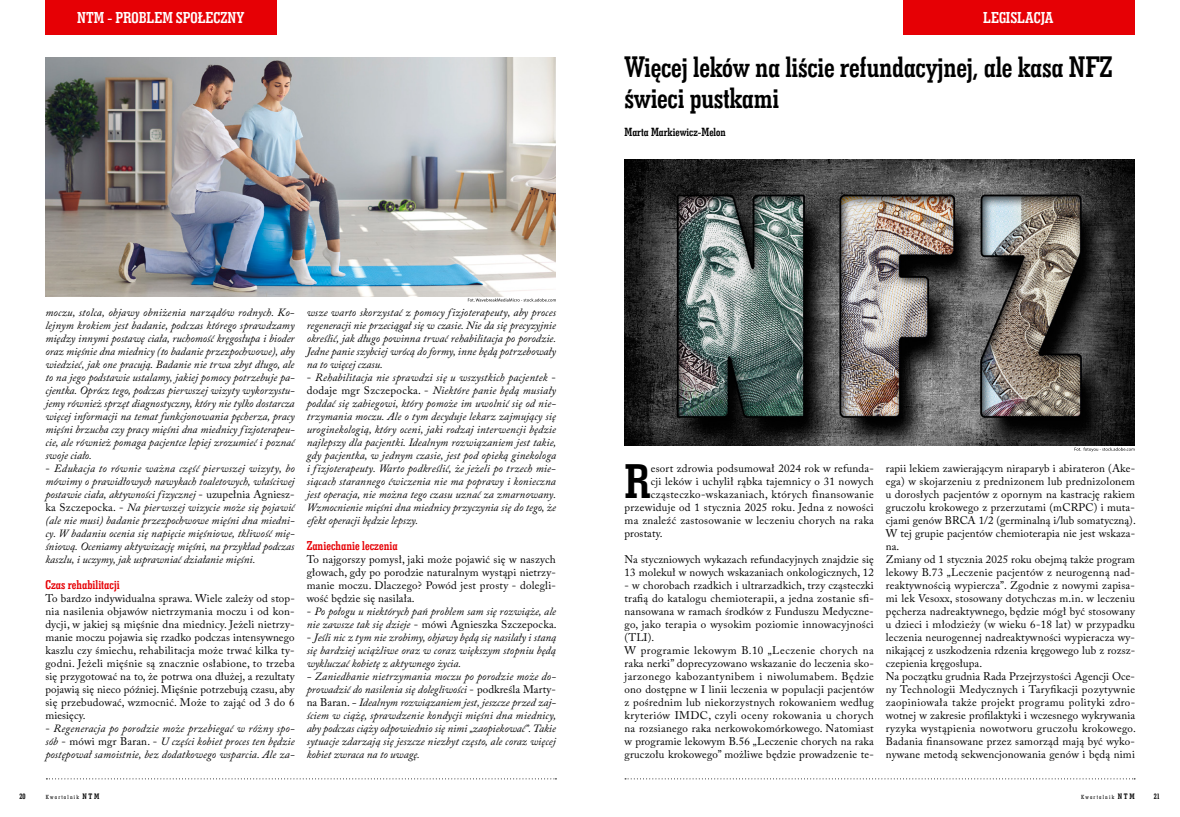
<style>
.page{position:relative;width:1180px;height:817px;background:#fff}
.page>*{position:absolute;margin:0;border:0;box-sizing:border-box;transform-origin:0 0}
.t1{font:49.2px "Geo Slab 703 Bd Cn EU Normal";color:#000}
.t2{font:30px/31px "Geo Slab 703 Bd Cn EU Normal";letter-spacing:-.01em;color:#000}
.t3{font:16px "Geo Slab 703 Bd Cn EU Normal";color:#fff}
.t4{font:13px "Geo Slab 703 Bd Cn EU Normal";color:#e60005}
.t5{font:12px "Geo Slab 703 Bd Cn EU Normal";color:#000}
.t6{font:italic 11px/13px "Adobe Caslon Pro";color:#000;text-align:justify}
.t7{font:11px/13px "Adobe Caslon Pro";letter-spacing:.02em;color:#000}
.t8{font:8px "Geo Slab 703 Bd Cn EU Normal";color:#000}
.t9{font:6px "Geo Slab 703 Md Cn EU Normal";letter-spacing:.2em;color:#000}
.s1{font-style:normal}
.s2{font-family:"Geo Slab 703 Bd Cn EU Normal";font-size:8px}
</style>
<div class="page">
<svg style="left:46px;top:778px;width:510px;height:1px"></svg>
<div style="left:45px;top:0;width:232px;height:34px;background:#e60005"></div>
<svg style="left:625px;top:778px;width:509px;height:1px"></svg>
<div style="left:903px;top:0;width:231px;height:34px;background:#e60005"></div>
<img style="left:45px;top:57px;width:511px;height:239px">
<img style="left:624px;top:160px;width:510px;height:285px">
<svg style="left:468px;top:298px;width:88px;height:3px"></svg>
<svg style="left:1074px;top:447px;width:60px;height:4px"></svg>
<h3 class="t3" style="left:77px;top:7px;width:169px">NTM - PROBLEM SPOŁECZNY</h3>
<h3 class="t3" style="left:983px;top:7px;width:71px">LEGISLACJA</h3>
<h2 class="t2" style="left:624px;top:51px;width:489px">Więcej leków na liście refundacyjnej, ale kasa NFZ świeci pustkami</h2>
<p class="t5" style="left:624px;top:124px;width:103px">Marta Markiewicz-Melon</p>
<p class="t6" style="left:45px;top:305px;width:251px">moczu, stolca, objawy obniżenia narządów rodnych. Ko&shy;lejnym krokiem jest badanie, podczas którego sprawdzamy między innymi postawę ciała, ruchomość kręgosłupa i bioder oraz mięśnie dna miednicy (to badanie przezpochwowe), aby wiedzieć, jak one pracują. Badanie nie trwa zbyt długo, ale to na jego podstawie ustalamy, jakiej pomocy potrzebuje pa&shy;cjentka. Oprócz tego, podczas pierwszej wizyty wykorzystu&shy;jemy również sprzęt diagnostyczny, który nie tylko dostarcza więcej informacji na temat funkcjonowania pęcherza, pracy mięśni brzucha czy pracy mięśni dna miednicy fizjoterapeu&shy;cie, ale również pomaga pacjentce lepiej zrozumieć i poznać swoje ciało.</p>
<p class="t6" style="left:45px;top:461px;width:251px"><span class="s1">-</span> Edukacja to równie ważna część pierwszej wizyty, bo mówimy o prawidłowych nawykach toaletowych, właściwej postawie ciała, aktywności fizycznej <span class="s1">- uzupełnia Agniesz&shy;ka Szczepocka. -</span> Na pierwszej wizycie może się pojawić (ale nie musi) badanie przezpochwowe mięśni dna miedni&shy;cy. W badaniu ocenia się napięcie mięśniowe, tkliwość mię&shy;śniową. Oceniamy aktywizację mięśni, na przykład podczas kaszlu, i uczymy, jak usprawniać działanie mięśni.</p>
<p class="t4" style="left:45px;top:576px;width:76px">Czas rehabilitacji</p>
<p class="t7" style="left:45px;top:591px;width:251px;text-align:justify">To bardzo indywidualna sprawa. Wiele zależy od stop&shy;nia nasilenia objawów nietrzymania moczu i od kon&shy;dycji, w jakiej są mięśnie dna miednicy. Jeżeli nietrzy&shy;manie moczu pojawia się rzadko podczas intensywnego kaszlu czy śmiechu, rehabilitacja może trwać kilka ty&shy;godni. Jeżeli mięśnie są znacznie osłabione, to trzeba się przygotować na to, że potrwa ona dłużej, a rezultaty pojawią się nieco później. Mięśnie potrzebują czasu, aby się przebudować, wzmocnić. Może to zająć od 3 do 6 miesięcy.</p>
<p class="t6" style="left:45px;top:721px;width:251px"><span class="s1">-</span> Regeneracja po porodzie może przebiegać w różny spo&shy;sób <span class="s1">- mówi mgr Baran. -</span> U części kobiet proces ten będzie postępował samoistnie, bez dodatkowego wsparcia. Ale za-</p>
<p class="t6" style="left:306px;top:305px;width:251px">wsze warto skorzystać z pomocy fizjoterapeuty, aby proces regeneracji nie przeciągał się w czasie. Nie da się precyzyjnie określić, jak długo powinna trwać rehabilitacja po porodzie.<br>Jedne panie szybciej wrócą do formy, inne będą potrzebowały na to więcej czasu.</p>
<p class="t6" style="left:306px;top:370px;width:251px"><span class="s1">-</span> Rehabilitacja nie sprawdzi się u wszystkich pacjentek <span class="s1">- dodaje mgr Szczepocka. -</span> Niektóre panie będą musiały poddać się zabiegowi, który pomoże im uwolnić się od nie&shy;trzymania moczu. Ale o tym decyduje lekarz zajmujący się uroginekologią, który oceni, jaki rodzaj interwencji będzie najlepszy dla pacjentki. Idealnym rozwiązaniem jest takie, gdy pacjentka, w jednym czasie, jest pod opieką ginekologa i fizjoterapeuty. Warto podkreślić, że jeżeli po trzech mie&shy;siącach starannego ćwiczenia nie ma poprawy i konieczna jest operacja, nie można tego czasu uznać za zmarnowany.<br>Wzmocnienie mięśni dna miednicy przyczynia się do tego, że efekt operacji będzie lepszy.</p>
<p class="t4" style="left:306px;top:537px;width:92px">Zaniechanie leczenia</p>
<p class="t7" style="left:306px;top:552px;width:251px;text-align:justify">To najgorszy pomysł, jaki może pojawić się w naszych głowach, gdy po porodzie naturalnym wystąpi nietrzy&shy;manie moczu. Dlaczego? Powód jest prosty - dolegli&shy;wość będzie się nasilała.</p>
<p class="t6" style="left:306px;top:604px;width:251px"><span class="s1">-</span> Po połogu u niektórych pań problem sam się rozwiąże, ale nie zawsze tak się dzieje <span class="s1">- mówi Agnieszka Szczepocka.</span></p>
<p class="t6" style="left:306px;top:630px;width:251px"><span class="s1">-</span> Jeśli nic z tym nie zrobimy, objawy będą się nasilały i staną się bardziej uciążliwe oraz w coraz większym stopniu będą wykluczać kobietę z aktywnego życia.</p>
<p class="t6" style="left:306px;top:669px;width:251px">- Zaniedbanie nietrzymania moczu po porodzie może do&shy;prowadzić do nasilenia się dolegliwości <span class="s1">- podkreśla Marty&shy;na Baran.</span> - Idealnym rozwiązaniem jest, jeszcze przed zaj&shy;ściem w ciążę, sprawdzenie kondycji mięśni dna miednicy, aby podczas ciąży odpowiednio się nimi „zaopiekować”. Takie sytuacje zdarzają się jeszcze niezbyt często, ale coraz więcej kobiet zwraca na to uwagę.</p>
<p class="t8" style="left:19px;top:791px;width:8px">20</p>
<p class="t9" style="left:46px;top:793px;width:55px">Kwartalnik <span class="s2">NTM</span></p>
<h1 class="t1" style="left:624px;top:450px;width:27px">R</h1>
<p class="t7" style="left:650px;top:461px;width:224px">esort zdrowia podsumował 2024 rok w refunda-</p>
<p class="t7" style="left:650px;top:474px;width:224px">cji leków i uchylił rąbka tajemnicy o 31 nowych</p>
<p class="t7" style="left:650px;top:487px;width:224px">cząsteczko-wskazaniach, których finansowanie</p>
<p class="t7" style="left:624px;top:500px;width:251px">przewiduje od 1 stycznia 2025 roku. Jedna z nowości</p>
<p class="t7" style="left:624px;top:513px;width:251px">ma znaleźć zastosowanie w leczeniu chorych na raka</p>
<p class="t7" style="left:624px;top:526px;width:40px">prostaty.</p>
<p class="t7" style="left:624px;top:552px;width:251px">Na styczniowych wykazach refundacyjnych znajdzie się<br>13 molekuł w nowych wskazaniach onkologicznych, 12</p>
<p class="t7" style="left:624px;top:578px;width:251px">- w chorobach rzadkich i ultrarzadkich, trzy cząsteczki trafią do katalogu chemioterapii, a jedna zostanie sfi&shy;nansowana w ramach środków z Funduszu Medyczne&shy;go, jako terapia o wysokim poziomie innowacyjności (TLI).<br>W programie lekowym B.10 „Leczenie chorych na raka nerki” doprecyzowano wskazanie do leczenia sko&shy;jarzonego kabozantynibem i niwolumabem. Będzie ono dostępne w I linii leczenia w populacji pacjentów z pośrednim lub niekorzystnych rokowaniem według kryteriów IMDC, czyli oceny rokowania u chorych na rozsianego raka nerkowokomórkowego. Natomiast w programie lekowym B.56 „Leczenie chorych na raka gruczołu krokowego” możliwe będzie prowadzenie te-</p>
<p class="t7" style="left:885px;top:461px;width:251px">rapii lekiem zawierającym niraparyb i abirateron (Ake&shy;ega) w skojarzeniu z prednizonem lub prednizolonem u dorosłych pacjentów z opornym na kastrację rakiem gruczołu krokowego z przerzutami (mCRPC) i muta&shy;cjami genów BRCA 1/2 (germinalną i/lub somatyczną).<br>W tej grupie pacjentów chemioterapia nie jest wskaza&shy;na.<br>Zmiany od 1 stycznia 2025 roku obejmą także program lekowy B.73 „Leczenie pacjentów z neurogenną nad&shy;reaktywnością wypiercza”. Zgodnie z nowymi zapisa&shy;mi lek Vesoxx, stosowany dotychczas m.in. w leczeniu pęcherza nadreaktywnego, będzie mógł być stosowany u dzieci i młodzieży (w wieku 6-18 lat) w przypadku leczenia neurogennej nadreaktywności wypieracza wy&shy;nikającej z uszkodzenia rdzenia kręgowego lub z rozsz&shy;czepienia kręgosłupa.<br>Na początku grudnia Rada Przejrzystości Agencji Oce&shy;ny Technologii Medycznych i Taryfikacji pozytywnie zaopiniowała także projekt programu polityki zdro&shy;wotnej w zakresie profilaktyki i wczesnego wykrywania ryzyka wystąpienia nowotworu gruczołu krokowego.<br>Badania finansowane przez samorząd mają być wyko&shy;nywane metodą sekwencjonowania genów i będą nimi</p>
<p class="t9" style="left:1080px;top:793px;width:55px">Kwartalnik <span class="s2">NTM</span></p>
<p class="t8" style="left:1153px;top:791px;width:8px">21</p>
</div>
